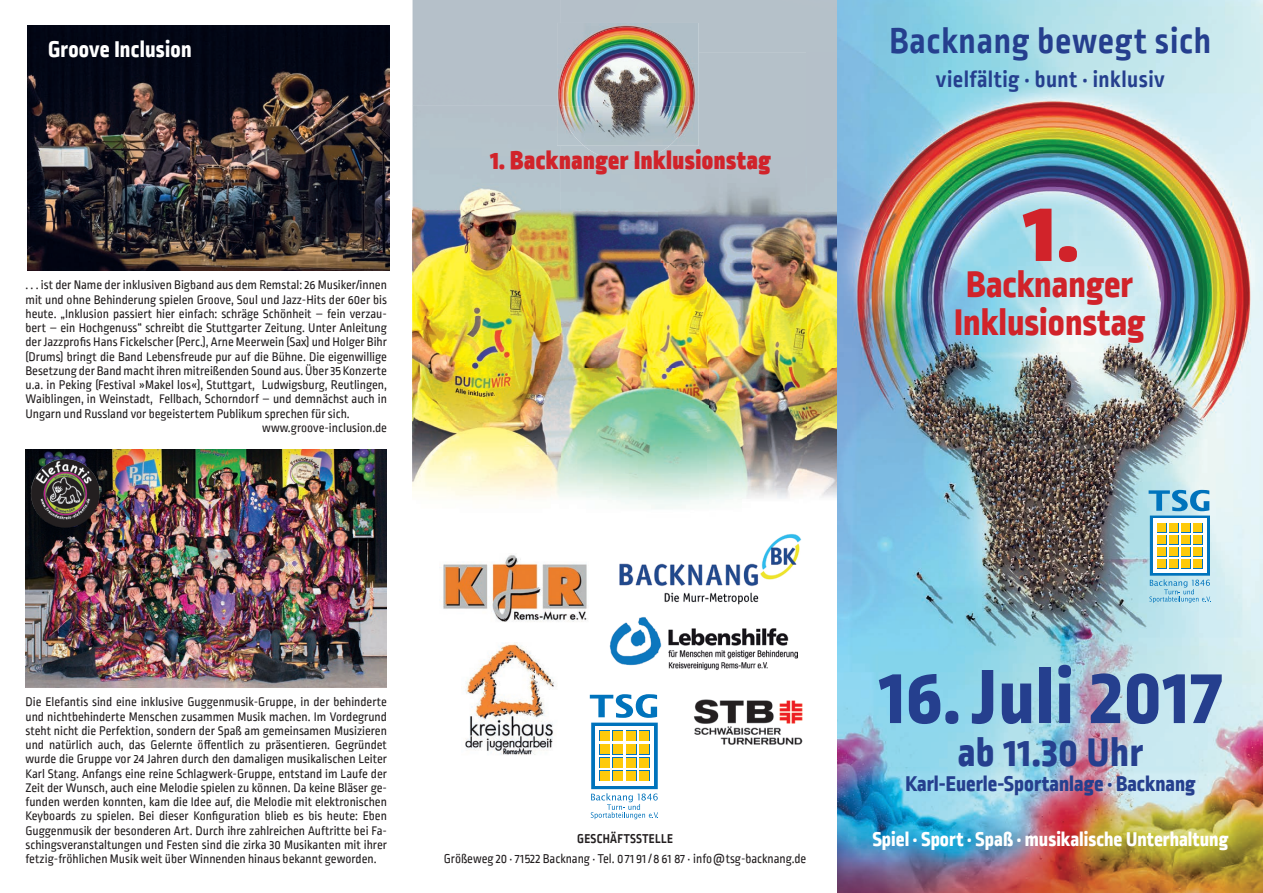
<style>
.page{position:relative;width:1263px;height:893px;background:#fff}
.page>*{position:absolute;margin:0;border:0;box-sizing:border-box;transform-origin:0 0}
.t1{font:900 87px "Ropa Sans PTT";color:#d1232a;scale:1.14 1}
.t2{font:800 81px "Ropa Sans PTT";letter-spacing:.02em;color:#253f8e}
.t3{font:800 42px "Ropa Sans PTT";letter-spacing:.02em;color:#253f8e}
.t4{font:800 39px/37.5px "Ropa Sans PTT";color:#d1232a;text-align:center}
.t5{font:700 37.5px "Ropa Sans PTT";letter-spacing:.02em;color:#253f8e}
.t6{font:900 27px "Ropa Sans PTT";letter-spacing:.02em;color:#d1232a}
.t7{font:700 24px "Ropa Sans PTT";letter-spacing:.02em;color:#253f8e}
.t8{font:800 24px "Ropa Sans PTT";letter-spacing:.01em;color:#fff}
.t9{font:800 22.5px "Ropa Sans PTT";color:#253f8e}
.t10{font:800 21px "Ropa Sans PTT";color:#fff}
.t11{font:13.5px "Ropa Sans PTT";color:#231f20;scale:.95 1}
.t12{font:700 13.5px "Ropa Sans PTT";letter-spacing:.02em;color:#231f20;scale:.95 1}
.t13{font:13.2px/14.2px "Ropa Sans PTT";color:#231f20;text-align:justify}
</style>
<div class="page">
<img style="left:26px;top:449px;width:361px;height:238px">
<svg style="left:590px;top:694px;width:68px;height:125px"></svg>
<img style="left:412px;top:0;width:148px;height:499px">
<div style="left:560px;top:0;width:278px;height:53px;background:#b5c1c9"></div>
<img style="left:659px;top:53px;width:147px;height:210px">
<img style="left:806px;top:53px;width:32px;height:527px">
<img style="left:560px;top:146px;width:99px;height:117px">
<img style="left:560px;top:263px;width:247px;height:317px">
<img style="left:584px;top:146px;width:85px;height:15px">
<img style="left:838px;top:0;width:425px;height:893px">
<svg style="left:1148px;top:490px;width:62px;height:113px"></svg>
<img style="left:28px;top:26px;width:361px;height:245px">
<img style="left:439px;top:553px;width:150px;height:69px">
<img style="left:465px;top:642px;width:90px;height:113px">
<img style="left:609px;top:617px;width:188px;height:54px">
<img style="left:617px;top:532px;width:187px;height:73px">
<img style="left:694px;top:699px;width:108px;height:46px">
<img style="left:31px;top:459px;width:69px;height:69px">
<img style="left:557px;top:23px;width:142px;height:41px">
<img style="left:557px;top:64px;width:3px;height:82px">
<img style="left:693px;top:64px;width:6px;height:82px">
<img style="left:560px;top:27px;width:133px;height:119px">
<h3 class="t8" style="left:48px;top:36px;width:145px">Groove Inclusion</h3>
<p class="t13" style="left:26px;top:279px;width:363px">. . . ist der Name der inklusiven Bigband aus dem Remstal: 26 Musiker/innen</p>
<p class="t13" style="left:26px;top:293px;width:363px">mit und ohne Behinderung spielen Groove, Soul und Jazz-Hits der 60er bis</p>
<p class="t13" style="left:26px;top:307px;width:363px">heute. „Inklusion passiert hier einfach: schräge Schönheit – fein verzau-</p>
<p class="t13" style="left:26px;top:322px;width:363px">bert – ein Hochgenuss“ schreibt die Stuttgarter Zeitung. Unter Anleitung</p>
<p class="t13" style="left:26px;top:336px;width:363px">der Jazzprofis Hans Fickelscher (Perc.), Arne Meerwein (Sax) und Holger Bihr</p>
<p class="t13" style="left:26px;top:350px;width:363px">(Drums) bringt die Band Lebensfreude pur auf die Bühne. Die eigenwillige</p>
<p class="t13" style="left:26px;top:364px;width:363px">Besetzung der Band macht ihren mitreißenden Sound aus. Über 35 Konzerte</p>
<p class="t13" style="left:26px;top:379px;width:363px">u.a. in Peking (Festival »Makel los«), Stuttgart, Ludwigsburg, Reutlingen,</p>
<p class="t13" style="left:26px;top:393px;width:363px">Waiblingen, in Weinstadt, Fellbach, Schorndorf – und demnächst auch in</p>
<p class="t13" style="left:26px;top:407px;width:326px">Ungarn und Russland vor begeistertem Publikum sprechen für sich.</p>
<p class="t13" style="left:262px;top:421px;width:126px">www.groove-inclusion.de</p>
<h3 class="t6" style="left:490px;top:143px;width:282px">1. Backnanger Inklusionstag</h3>
<h3 class="t5" style="left:889px;top:20px;width:323px">Backnang bewegt sich</h3>
<h3 class="t7" style="left:936px;top:66px;width:230px">vielfältig · bunt · inklusiv</h3>
<h1 class="t1" style="left:1023px;top:180px;width:50px">1.</h1>
<h3 class="t4" style="left:954px;top:268px;width:193px">Backnanger<br>Inklusionstag</h3>
<p class="t13" style="left:26px;top:696px;width:363px">Die Elefantis sind eine inklusive Guggenmusik-Gruppe, in der behinderte und nichtbehinderte Menschen zusammen Musik machen. Im Vordegrund steht nicht die Perfektion, sondern der Spaß am gemeinsamen Musizieren und natürlich auch, das Gelernte öffentlich zu präsentieren. Gegründet wurde die Gruppe vor 24 Jahren durch den damaligen musikalischen Leiter Karl Stang. Anfangs eine reine Schlagwerk-Gruppe, entstand im Laufe der Zeit der Wunsch, auch eine Melodie spielen zu können. Da keine Bläser ge&shy;funden werden konnten, kam die Idee auf, die Melodie mit elektronischen Keyboards zu spielen. Bei dieser Konfiguration blieb es bis heute: Eben Guggenmusik der besonderen Art. Durch ihre zahlreichen Auftritte bei Fa&shy;schingsveranstaltungen und Festen sind die zirka 30 Musikanten mit ihrer fetzig-fröhlichen Musik weit über Winnenden hinaus bekannt geworden.</p>
<p class="t12" style="left:577px;top:831px;width:102px">GESCHÄFTSSTELLE</p>
<p class="t11" style="left:444px;top:852px;width:383px">Größeweg 20 · 71522 Backnang · Tel. 0 71 91 / 8 61 87 · info@tsg-backnang.de</p>
<h2 class="t2" style="left:879px;top:649px;width:344px">16. Juli 2017</h2>
<h3 class="t3" style="left:958px;top:728px;width:187px">ab 11.30 Uhr</h3>
<h3 class="t9" style="left:905px;top:771px;width:292px">Karl-Euerle-Sportanlage · Backnang</h3>
<h3 class="t10" style="left:872px;top:827px;width:358px">Spiel · Sport · Spaß · musikalische Unterhaltung</h3>
</div>
